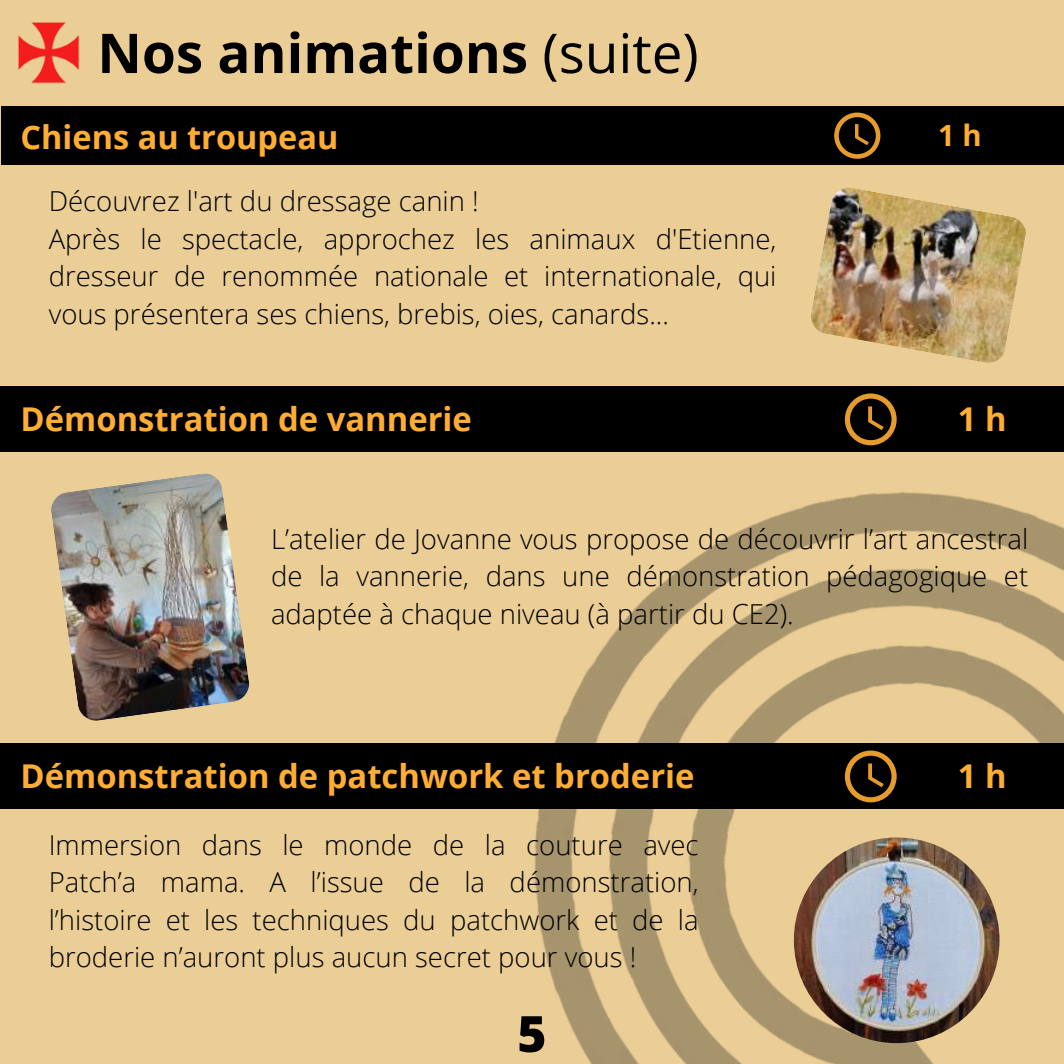
<style>
.page{position:relative;width:1064px;height:1064px;background:#fff}
.page>*{position:absolute;margin:0;border:0;box-sizing:border-box;transform-origin:0 0}
.t1{font:700 54.75px "Open Sans";color:#000}
.t2{font:800 50px "Open Sans";color:#000}
.t3{font:700 32.75px "Open Sans";color:#ffae33}
.t4{font:700 32.5px "Open Sans";color:#ffae33}
.t5{font:700 29.25px "Open Sans";color:#ffae33}
.t6{font:300 27.5px/37.5px "Open Sans";color:#000;text-align:justify}
.s1{font-weight:400}
</style>
<div class="page">
<div style="left:0;top:0;width:1063px;height:1063px;background:#ebce96"></div>
<img style="left:534px;top:492px;width:529px;height:571px">
<img style="left:18px;top:22px;width:62px;height:62px">
<div style="left:0;top:743px;width:1063px;height:66px;background:#000"></div>
<svg style="left:844px;top:750px;width:52px;height:52px"></svg>
<div style="left:0;top:386px;width:1063px;height:66px;background:#000"></div>
<svg style="left:844px;top:393px;width:52px;height:52px"></svg>
<div style="left:1px;top:106px;width:1062px;height:59px;background:#000"></div>
<svg style="left:834px;top:112px;width:46px;height:47px"></svg>
<img style="left:811px;top:187px;width:215px;height:176px">
<img style="left:51px;top:473px;width:198px;height:248px">
<img style="left:793px;top:837px;width:206px;height:205px;border-radius:50%">
<h1 class="t1" style="left:97px;top:14px;width:602px">Nos animations <span class="s1">(suite)</span></h1>
<p class="t4" style="left:21px;top:114px;width:319px">Chiens au troupeau</p>
<p class="t5" style="left:937px;top:115px;width:45px">1 h</p>
<p class="t6" style="left:49px;top:181px;width:729px;text-align:left">Découvrez l'art du dressage canin !<br>Après le spectacle, approchez les animaux d'Etienne, dresseur de renommée nationale et internationale, qui vous présentera ses chiens, brebis, oies, canards...</p>
<p class="t3" style="left:21px;top:396px;width:453px">Démonstration de vannerie</p>
<p class="t3" style="left:957px;top:396px;width:50px">1 h</p>
<p class="t6" style="left:271px;top:519px;width:758px">L’atelier de Jovanne vous propose de découvrir l’art ancestral de la vannerie, dans une démonstration pédagogique et adaptée à chaque niveau (à partir du CE2).</p>
<p class="t3" style="left:21px;top:752px;width:675px">Démonstration de patchwork et broderie</p>
<p class="t3" style="left:957px;top:752px;width:50px">1 h</p>
<p class="t6" style="left:49px;top:825px;width:651px">Immersion dans le monde de la couture avec Patch’a mama. A l’issue de la démonstration, l’histoire et les techniques du patchwork et de la broderie n’auront plus aucun secret pour vous !</p>
<h2 class="t2" style="left:517px;top:998px;width:31px">5</h2>
</div>
